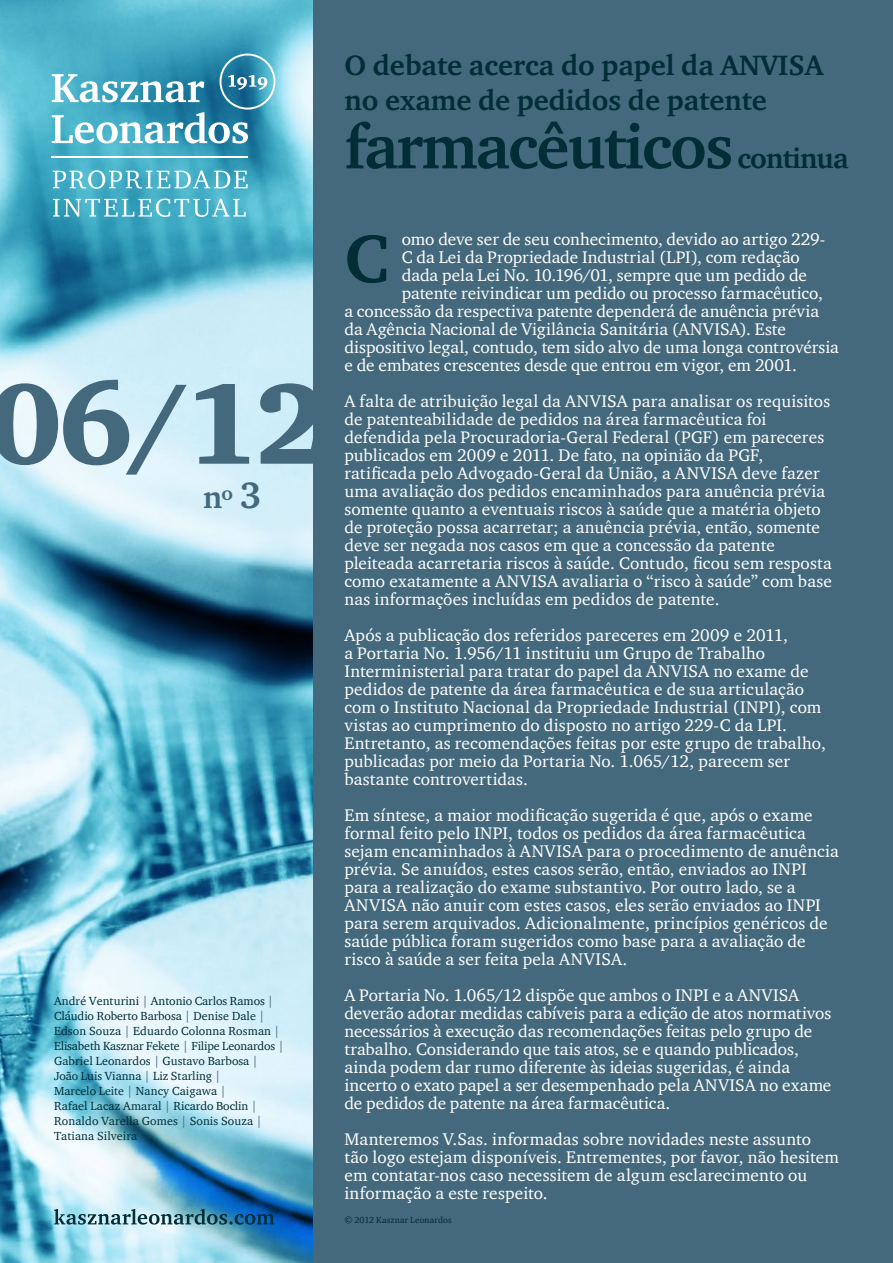
<style>
.page{position:relative;width:893px;height:1263px;background:#fff}
.page>*{position:absolute;margin:0;border:0;box-sizing:border-box;transform-origin:0 0}
.t1{font:117.6px "Charter ITC Blac";color:#44697d}
.t2{font:700 69.3px "Charter ITC";color:#002d36}
.t3{font:700 63px "Charter ITC";letter-spacing:-.03em;color:#002d36}
.t4{font:700 31.5px "Charter ITC";color:#44697d}
.t5{font:700 28.65px/34.7px "Charter ITC";color:#002d36}
.t6{font:17.25px/18px "Charter ITC";letter-spacing:.005em;color:#fff}
.t7{font:12px/15px "Charter ITC";letter-spacing:.01em;color:#002d36}
.t8{font:9px "Charter ITC";letter-spacing:.015em;color:#002d36}
.s1{font-size:28.65px}
.s2{font-size:37.5px}
.s3{color:#44697d}
</style>
<div class="page">
<div style="left:298px;top:0;width:595px;height:1263px;background:#44697d"></div>
<img style="left:0;top:0;width:313px;height:1263px">
<svg style="left:54px;top:1209px;width:220px;height:15px;background:#5c92a9"></svg>
<svg style="left:53px;top:170px;width:195px;height:19px"></svg>
<svg style="left:53px;top:199px;width:193px;height:18px;background:#6fbfd2"></svg>
<hr style="left:52px;top:156px;width:196px;height:2px;background:#fff">
<svg style="left:52px;top:54px;width:224px;height:89px"></svg>
<h3 class="t5" style="left:344px;top:47px;width:480px">O debate acerca do papel da ANVISA no exame de pedidos de patente</h3>
<h3 class="t3" style="left:344px;top:108px;width:505px">farmacêuticos <span class="s1">continua</span></h3>
<h1 class="t1" style="left:-12px;top:351px;width:343px">06/12</h1>
<h3 class="t4" style="left:203px;top:478px;width:60px">nº <span class="s2">3</span></h3>
<p class="t7" style="left:54px;top:993px;width:232px">André Venturini <span class="s3">|</span> Antonio Carlos Ramos <span class="s3">| </span>Cláudio Roberto Barbosa <span class="s3">|</span> Denise Dale <span class="s3">| </span>Edson Souza <span class="s3">|</span> Eduardo Colonna Rosman <span class="s3">| </span>Elisabeth Kasznar Fekete <span class="s3">|</span> Filipe Leonardos <span class="s3">| </span>Gabriel Leonardos <span class="s3">|</span> Gustavo Barbosa <span class="s3">| </span>João Luis Vianna <span class="s3">|</span> Liz Starling <span class="s3">|<br></span>Marcelo Leite <span class="s3">|</span> Nancy Caigawa <span class="s3">|<br></span>Rafael Lacaz Amaral <span class="s3">|</span> Ricardo Boclin <span class="s3">| </span>Ronaldo Varella Gomes <span class="s3">|</span> Sonis Souza <span class="s3">| </span>Tatiana Silveira</p>
<p class="t6" style="left:402px;top:230px;width:425px">omo deve ser de seu conhecimento, devido ao artigo 229-</p>
<p class="t6" style="left:402px;top:248px;width:400px">C da Lei da Propriedade Industrial (LPI), com redação</p>
<p class="t6" style="left:402px;top:266px;width:407px">dada pela Lei No. 10.196/01, sempre que um pedido de</p>
<p class="t6" style="left:402px;top:284px;width:423px">patente reivindicar um pedido ou processo farmacêutico,</p>
<p class="t6" style="left:344px;top:302px;width:476px">a concessão da respectiva patente dependerá de anuência prévia</p>
<p class="t6" style="left:344px;top:320px;width:443px">da Agência Nacional de Vigilância Sanitária (ANVISA). Este</p>
<p class="t6" style="left:344px;top:338px;width:496px">dispositivo legal, contudo, tem sido alvo de uma longa controvérsia</p>
<p class="t6" style="left:344px;top:356px;width:454px">e de embates crescentes desde que entrou em vigor, em 2001.</p>
<p class="t6" style="left:344px;top:392px;width:489px">A falta de atribuição legal da ANVISA para analisar os requisitos de patenteabilidade de pedidos na área farmacêutica foi defendida pela Procuradoria-Geral Federal (PGF) em pareceres publicados em 2009 e 2011. De fato, na opinião da PGF, ratificada pelo Advogado-Geral da União, a ANVISA deve fazer uma avaliação dos pedidos encaminhados para anuência prévia somente quanto a eventuais riscos à saúde que a matéria objeto de proteção possa acarretar; a anuência prévia, então, somente deve ser negada nos casos em que a concessão da patente pleiteada acarretaria riscos à saúde. Contudo, ficou sem resposta como exatamente a ANVISA avaliaria o “risco à saúde” com base nas informações incluídas em pedidos de patente.</p>
<p class="t6" style="left:344px;top:626px;width:483px">Após a publicação dos referidos pareceres em 2009 e 2011,<br>a Portaria No. 1.956/11 instituiu um Grupo de Trabalho Interministerial para tratar do papel da ANVISA no exame de pedidos de patente da área farmacêutica e de sua articulação com o Instituto Nacional da Propriedade Industrial (INPI), com vistas ao cumprimento do disposto no artigo 229-C da LPI.<br>Entretanto, as recomendações feitas por este grupo de trabalho, publicadas por meio da Portaria No. 1.065/12, parecem ser bastante controvertidas.</p>
<p class="t6" style="left:344px;top:805px;width:496px">Em síntese, a maior modificação sugerida é que, após o exame formal feito pelo INPI, todos os pedidos da área farmacêutica sejam encaminhados à ANVISA para o procedimento de anuência prévia. Se anuídos, estes casos serão, então, enviados ao INPI para a realização do exame substantivo. Por outro lado, se a ANVISA não anuir com estes casos, eles serão enviados ao INPI para serem arquivados. Adicionalmente, princípios genéricos de saúde pública foram sugeridos como base para a avaliação de risco à saúde a ser feita pela ANVISA.</p>
<p class="t6" style="left:344px;top:985px;width:488px">A Portaria No. 1.065/12 dispõe que ambos o INPI e a ANVISA deverão adotar medidas cabíveis para a edição de atos normativos necessários à execução das recomendações feitas pelo grupo de trabalho. Considerando que tais atos, se e quando publicados, ainda podem dar rumo diferente às ideias sugeridas, é ainda incerto o exato papel a ser desempenhado pela ANVISA no exame de pedidos de patente na área farmacêutica.</p>
<p class="t6" style="left:344px;top:1129px;width:496px">Manteremos V.Sas. informadas sobre novidades neste assunto tão logo estejam disponíveis. Entrementes, por favor, não hesitem em contatar-nos caso necessitem de algum esclarecimento ou informação a este respeito.</p>
<h2 class="t2" style="left:344px;top:216px;width:46px">C</h2>
<p class="t8" style="left:344px;top:1215px;width:109px">© 2012 Kasznar Leonardos</p>
</div>
